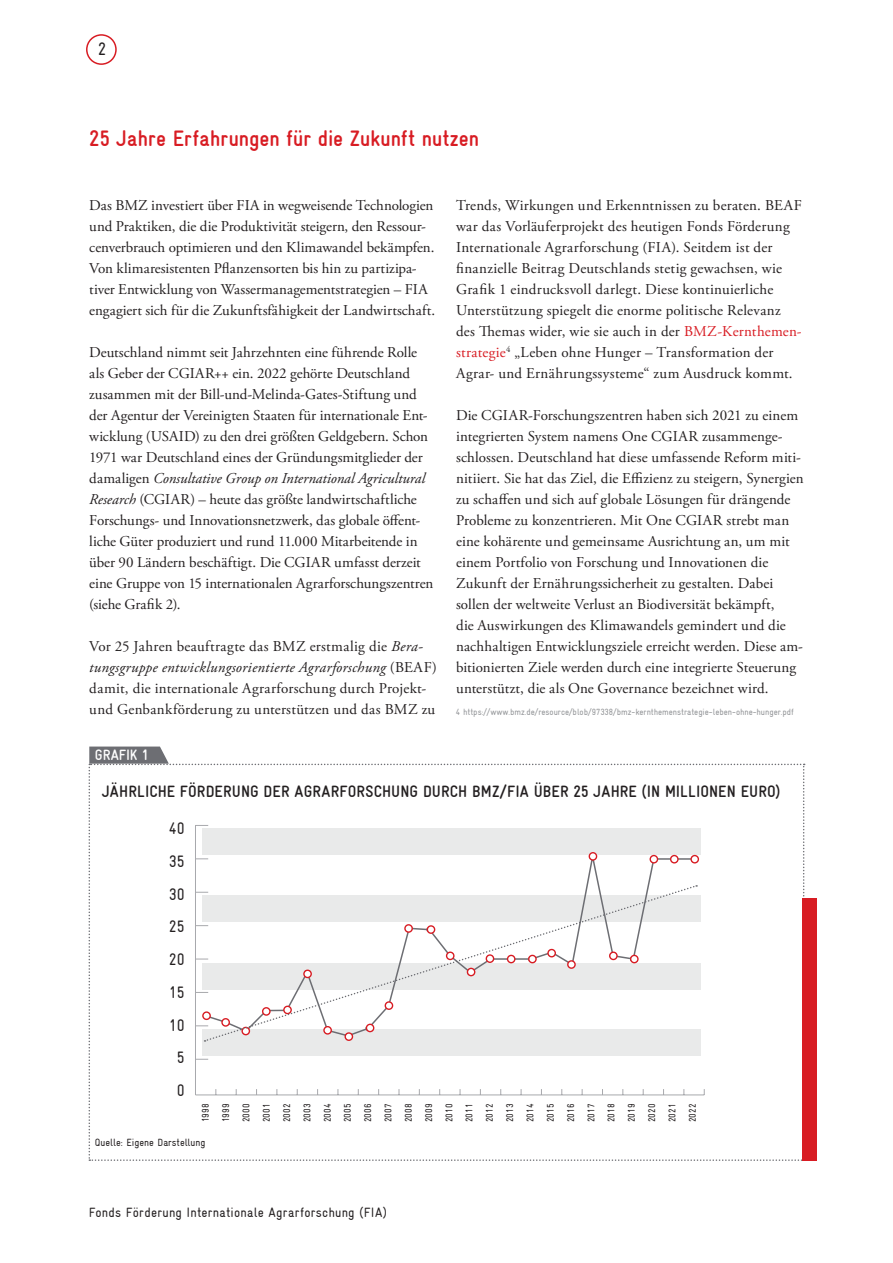
<style>
.page{position:relative;width:893px;height:1263px;background:#fff}
.page>*{position:absolute;margin:0;border:0;box-sizing:border-box;transform-origin:0 0}
.t1{font:700 condensed 22.5px "Gravur";color:#d81c23}
.t2{font:condensed 18px "Gravur";color:#231f20}
.t3{font:condensed 16.65px "Gravur";color:#231f20}
.Subhead_Aushang{font:700 condensed 16.5px "Gravur";letter-spacing:.01em;color:#231f20}
.Copy{font:15px/21px "Adobe Garamond Pro";letter-spacing:.005em;color:#231f20}
.t4{font:700 condensed 15px "Gravur";color:#fff}
.t5{font:condensed 13.5px "Gravur";letter-spacing:.015em;color:#231f20}
.Fussnote{font:condensed 10.5px "Gravur";color:#231f20}
.t6{font:condensed 9.75px "Gravur";color:#231f20}
.Fussnote-2{font:condensed 9px "Gravur";color:#939598}
.s1{font-style:italic}
.s2{color:#d81c23}
</style>
<div class="page">
<div style="left:86px;top:34px;width:31px;height:31px;border:2px solid #d81c23;border-radius:50%"></div>
<div style="left:802px;top:899px;width:14px;height:262px;background:#d81c23"></div>
<svg style="left:89px;top:746px;width:716px;height:415px"></svg>
<p class="t2" style="left:98px;top:39px;width:10px">2</p>
<p class="t1" style="left:89px;top:126px;width:391px">25 Jahre Erfahrungen für die Zukunft nutzen</p>
<p class="Copy" style="left:89px;top:195px;width:347px">Das BMZ investiert über FIA in wegweisende Technologien und Praktiken, die die Produktivität steigern, den Ressour&shy;cenverbrauch optimieren und den Klimawandel bekämpfen.<br>Von klimaresistenten Pflanzensorten bis hin zu partizipa&shy;tiver Entwicklung von Wassermanagementstrategien – FIA engagiert sich für die Zukunftsfähigkeit der Landwirtschaft.</p>
<p class="Copy" style="left:89px;top:342px;width:346px">Deutschland nimmt seit Jahrzehnten eine führende Rolle als Geber der CGIAR++ ein. 2022 gehörte Deutschland zusammen mit der Bill-und-Melinda-Gates-Stiftung und der Agentur der Vereinigten Staaten für internationale Ent&shy;wicklung (USAID) zu den drei größten Geldgebern. Schon 1971 war Deutschland eines der Gründungsmitglieder der damaligen <span class="s1">Consultative Group on International Agricultural Research</span> (CGIAR) – heute das größte landwirtschaftliche Forschungs- und Innovationsnetzwerk, das globale öffent&shy;liche Güter produziert und rund 11.000 Mitarbeitende in über 90 Ländern beschäftigt. Die CGIAR umfasst derzeit eine Gruppe von 15 internationalen Agrarforschungszentren (siehe Grafik 2).</p>
<p class="Copy" style="left:89px;top:636px;width:349px">Vor 25 Jahren beauftragte das BMZ erstmalig die <span class="s1">Bera&shy;tungsgruppe entwicklungsorientierte Agrarforschung</span> (BEAF) damit, die internationale Agrarforschung durch Projekt&shy;und Genbankförderung zu unterstützen und das BMZ zu</p>
<p class="t4" style="left:95px;top:747px;width:55px">GRAFIK 1</p>
<p class="Copy" style="left:456px;top:195px;width:347px">Trends, Wirkungen und Erkenntnissen zu beraten. BEAF war das Vorläuferprojekt des heutigen Fonds Förderung Internationale Agrarforschung (FIA). Seitdem ist der finanzielle Beitrag Deutschlands stetig gewachsen, wie Grafik 1 eindrucksvoll darlegt. Diese kontinuierliche Unterstützung spiegelt die enorme politische Relevanz des Themas wider, wie sie auch in der <span class="s2">BMZ-Kernthemen&shy;strategie</span><sup>4</sup> „Leben ohne Hunger – Transformation der Agrar- und Ernährungssysteme“ zum Ausdruck kommt.</p>
<p class="Copy" style="left:456px;top:405px;width:349px">Die CGIAR-Forschungszentren haben sich 2021 zu einem integrierten System namens One CGIAR zusammenge&shy;schlossen. Deutschland hat diese umfassende Reform miti&shy;nitiiert. Sie hat das Ziel, die Effizienz zu steigern, Synergien zu schaffen und sich auf globale Lösungen für drängende Probleme zu konzentrieren. Mit One CGIAR strebt man eine kohärente und gemeinsame Ausrichtung an, um mit einem Portfolio von Forschung und Innovationen die Zukunft der Ernährungssicherheit zu gestalten. Dabei sollen der weltweite Verlust an Biodiversität bekämpft,<br>die Auswirkungen des Klimawandels gemindert und die nachhaltigen Entwicklungsziele erreicht werden. Diese am&shy;bitionierten Ziele werden durch eine integrierte Steuerung unterstützt, die als One Governance bezeichnet wird.</p>
<p class="Fussnote-2" style="left:456px;top:706px;width:340px">4 https://www.bmz.de/resource/blob/97338/bmz-kernthemenstrategie-leben-ohne-hunger.pdf</p>
<p class="Subhead_Aushang" style="left:102px;top:782px;width:680px">JÄHRLICHE FÖRDERUNG DER AGRARFORSCHUNG DURCH BMZ/FIA ÜBER 25 JAHRE (IN MILLIONEN EURO)</p>
<p class="t3" style="left:169px;top:819px;width:17px">40</p>
<p class="t3" style="left:169px;top:852px;width:17px">35</p>
<p class="t3" style="left:169px;top:884px;width:17px">30</p>
<p class="t3" style="left:169px;top:917px;width:17px">25</p>
<p class="t3" style="left:169px;top:950px;width:17px">20</p>
<p class="t3" style="left:169px;top:983px;width:17px">15</p>
<p class="t3" style="left:169px;top:1015px;width:17px">10</p>
<p class="t3" style="left:177px;top:1048px;width:9px">5</p>
<p class="t3" style="left:177px;top:1081px;width:9px">0</p>
<p class="t6" style="left:200px;top:1122px;width:20px;rotate:-90deg">1998</p>
<p class="t6" style="left:220px;top:1122px;width:20px;rotate:-90deg">1999</p>
<p class="t6" style="left:241px;top:1122px;width:20px;rotate:-90deg">2000</p>
<p class="t6" style="left:261px;top:1122px;width:20px;rotate:-90deg">2001</p>
<p class="t6" style="left:281px;top:1122px;width:20px;rotate:-90deg">2002</p>
<p class="t6" style="left:302px;top:1122px;width:20px;rotate:-90deg">2003</p>
<p class="t6" style="left:322px;top:1122px;width:20px;rotate:-90deg">2004</p>
<p class="t6" style="left:342px;top:1122px;width:20px;rotate:-90deg">2005</p>
<p class="t6" style="left:362px;top:1122px;width:20px;rotate:-90deg">2006</p>
<p class="t6" style="left:383px;top:1122px;width:20px;rotate:-90deg">2007</p>
<p class="t6" style="left:403px;top:1122px;width:20px;rotate:-90deg">2008</p>
<p class="t6" style="left:423px;top:1122px;width:20px;rotate:-90deg">2009</p>
<p class="t6" style="left:443px;top:1122px;width:20px;rotate:-90deg">2010</p>
<p class="t6" style="left:464px;top:1122px;width:20px;rotate:-90deg">2011</p>
<p class="t6" style="left:484px;top:1122px;width:20px;rotate:-90deg">2012</p>
<p class="t6" style="left:504px;top:1122px;width:20px;rotate:-90deg">2013</p>
<p class="t6" style="left:525px;top:1122px;width:20px;rotate:-90deg">2014</p>
<p class="t6" style="left:545px;top:1122px;width:20px;rotate:-90deg">2015</p>
<p class="t6" style="left:565px;top:1122px;width:20px;rotate:-90deg">2016</p>
<p class="t6" style="left:585px;top:1122px;width:20px;rotate:-90deg">2017</p>
<p class="t6" style="left:606px;top:1122px;width:20px;rotate:-90deg">2018</p>
<p class="t6" style="left:626px;top:1122px;width:20px;rotate:-90deg">2019</p>
<p class="t6" style="left:646px;top:1122px;width:20px;rotate:-90deg">2020</p>
<p class="t6" style="left:667px;top:1122px;width:20px;rotate:-90deg">2021</p>
<p class="t6" style="left:687px;top:1122px;width:20px;rotate:-90deg">2022</p>
<p class="Fussnote" style="left:95px;top:1136px;width:112px">Quelle: Eigene Darstellung</p>
<p class="t5" style="left:89px;top:1205px;width:300px">Fonds Förderung Internationale Agrarforschung (FIA)</p>
</div>
